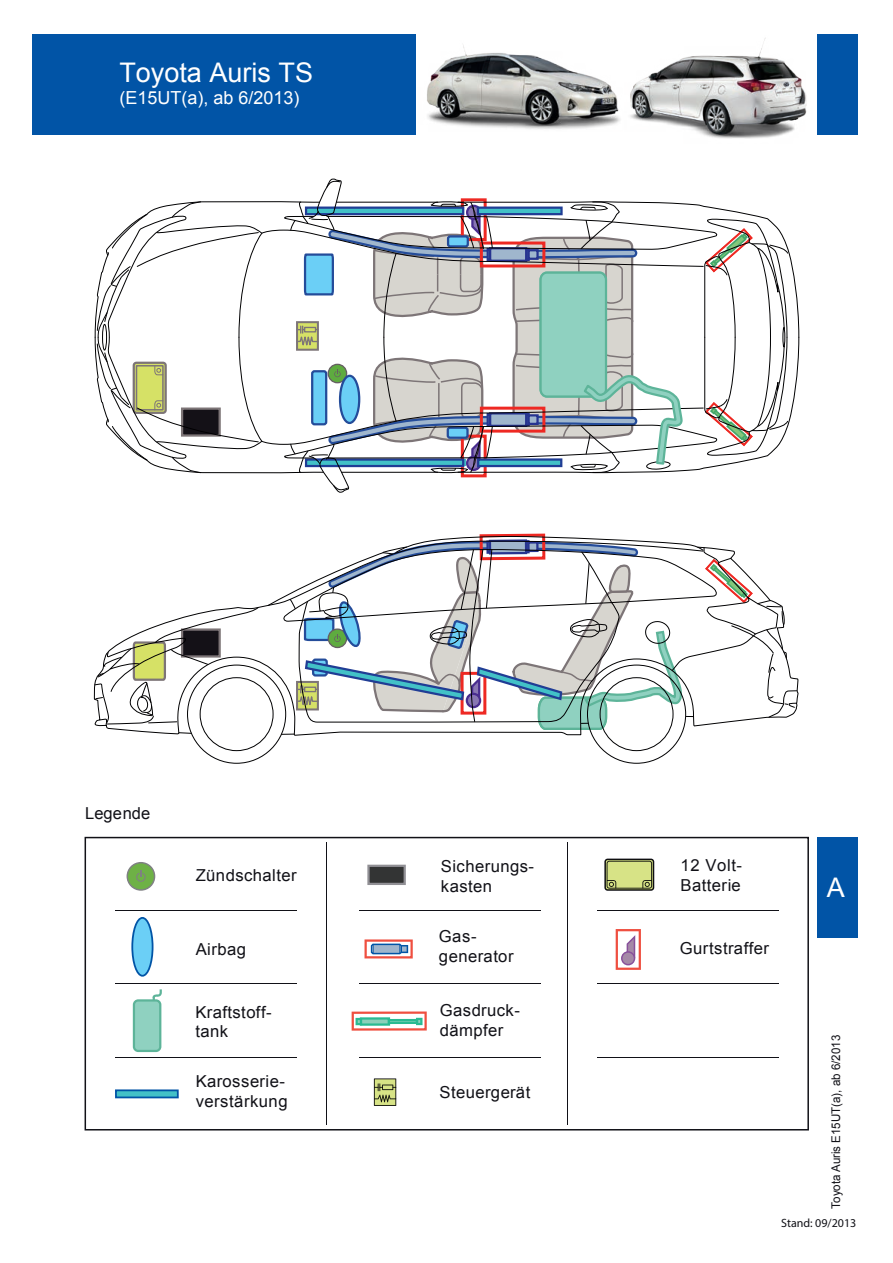
<style>
.page{position:relative;width:893px;height:1263px;background:#fff}
.page>*{position:absolute;margin:0;border:0;box-sizing:border-box;transform-origin:0 0}
.t1{font:27px "Arial";color:#fff}
.t2{font:18px "Arial";color:#fff}
.t3{font:16.5px/19.8px "Arial";letter-spacing:.025em;color:#111117}
.t4{font:16.5px "Arial";color:#111117}
.t5{font:12px "Arial";color:#111117;scale:.96 1}
.t6{font:12px "Myriad Pro";color:#111117}
</style>
<div class="page">
<div style="left:32px;top:34px;width:384px;height:100px;background:#0154a6"></div>
<div style="left:817px;top:34px;width:40px;height:100px;background:#0154a6"></div>
<div style="left:817px;top:837px;width:40px;height:101px;background:#0154a6"></div>
<svg style="left:85px;top:837px;width:724px;height:293px"></svg>
<svg style="left:616px;top:929px;width:25px;height:41px"></svg>
<svg style="left:364px;top:939px;width:49px;height:19px"></svg>
<svg style="left:133px;top:989px;width:29px;height:63px;background:#98d3c3"></svg>
<svg style="left:352px;top:1011px;width:75px;height:20px"></svg>
<svg style="left:374px;top:1078px;width:22px;height:28px"></svg>
<svg style="left:604px;top:858px;width:50px;height:33px;background:#a7b06d"></svg>
<hr style="left:115px;top:1057px;width:181px;height:1px;background:#111117">
<hr style="left:359px;top:1057px;width:182px;height:1px;background:#111117">
<hr style="left:597px;top:1057px;width:181px;height:1px;background:#111117">
<hr style="left:115px;top:983px;width:181px;height:1px;background:#111117">
<hr style="left:359px;top:983px;width:182px;height:1px;background:#111117">
<hr style="left:597px;top:983px;width:181px;height:1px;background:#111117">
<hr style="left:115px;top:910px;width:181px;height:1px;background:#111117">
<hr style="left:359px;top:910px;width:182px;height:1px;background:#111117">
<hr style="left:597px;top:910px;width:181px;height:1px;background:#111117">
<svg style="left:131px;top:917px;width:23px;height:60px"></svg>
<div style="left:116px;top:1090px;width:62px;height:7px;background:#42c1c7"></div>
<div style="left:115px;top:1089px;width:64px;height:9px;border:2px solid #0154a6"></div>
<img style="left:427px;top:45px;width:193px;height:84px">
<img style="left:630px;top:38px;width:177px;height:101px">
<div style="left:368px;top:866px;width:37px;height:18px;background:#333434"></div>
<div style="left:367px;top:865px;width:39px;height:20px;border:2px solid #919095"></div>
<div style="left:127px;top:863px;width:28px;height:27px;background:#6eb146;border-radius:50%"></div>
<div style="left:127px;top:862px;width:28px;height:29px;border:1px solid #7f8083;border-radius:50%"></div>
<svg style="left:136px;top:871px;width:10px;height:11px"></svg>
<svg style="left:94px;top:607px;width:165px;height:119px"></svg>
<svg style="left:178px;top:732px;width:14px;height:2px"></svg>
<svg style="left:268px;top:533px;width:529px;height:202px"></svg>
<svg style="left:95px;top:179px;width:693px;height:314px"></svg>
<p class="t1" style="left:119px;top:55px;width:195px">Toyota Auris TS</p>
<p class="t2" style="left:119px;top:86px;width:182px">(E15UT(a), ab 6/2013)</p>
<p class="t4" style="left:85px;top:803px;width:66px">Legende</p>
<p class="t3" style="left:196px;top:866px;width:102px">Zündschalter</p>
<p class="t3" style="left:441px;top:856px;width:95px">Sicherungs&shy;kasten</p>
<p class="t3" style="left:196px;top:940px;width:52px">Airbag</p>
<p class="t3" style="left:439px;top:927px;width:76px">Gas&shy;generator</p>
<p class="t3" style="left:195px;top:1002px;width:78px">Kraftstoff&shy;tank</p>
<p class="t3" style="left:440px;top:1000px;width:81px">Gasdruck&shy;dämpfer</p>
<p class="t3" style="left:196px;top:1072px;width:93px">Karosserie&shy;verstärkung</p>
<p class="t3" style="left:439px;top:1082px;width:92px">Steuergerät</p>
<p class="t3" style="left:680px;top:855px;width:63px">12 Volt-<br>Batterie</p>
<p class="t3" style="left:680px;top:938px;width:91px">Gurtstraffer</p>
<p class="t1" style="left:827px;top:870px;width:20px">A</p>
<p class="t5" style="left:828px;top:1208px;width:182px;rotate:-90deg">Toyota Auris E15UT(a), ab 6/2013</p>
<p class="t6" style="left:781px;top:1216px;width:77px">Stand: 09/2013</p>
</div>
